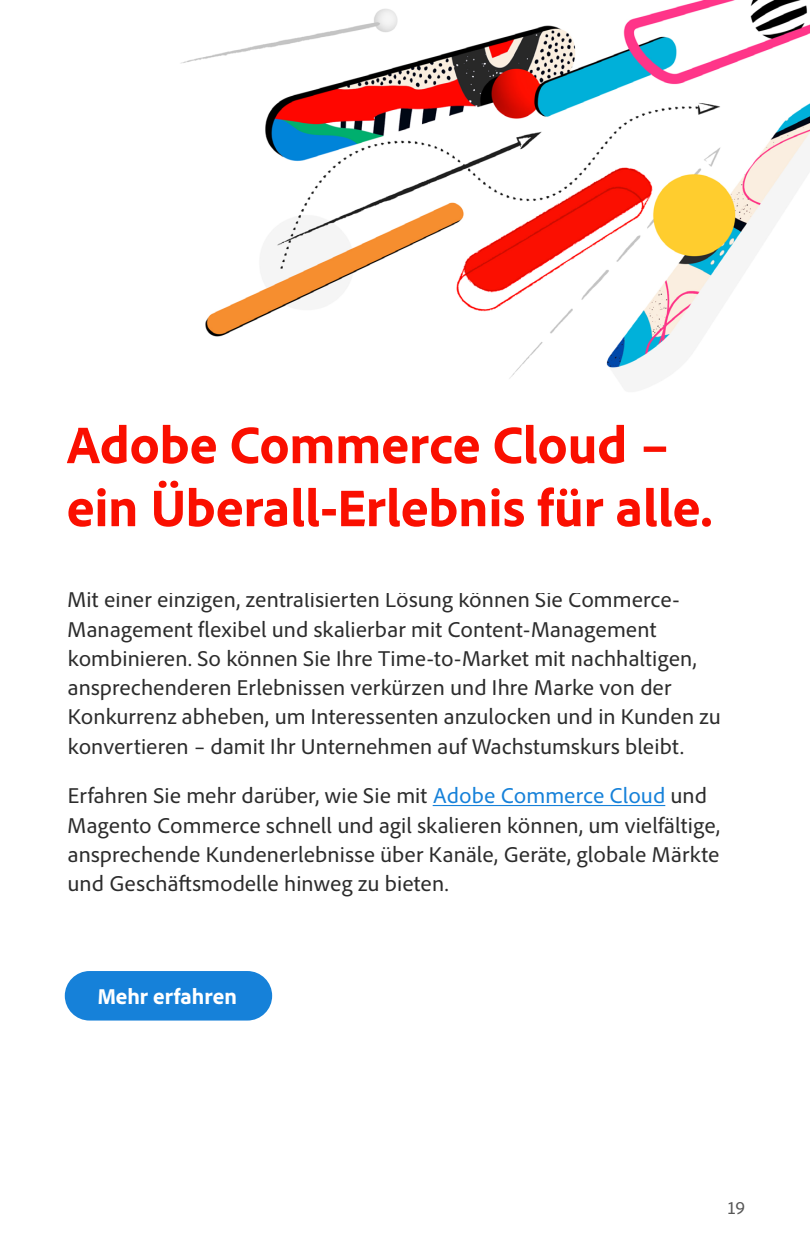
<style>
.page{position:relative;width:810px;height:1256px;background:#fff}
.page>*{position:absolute;margin:0;border:0;box-sizing:border-box;transform-origin:0 0}
.H1{font:800 54px/63px "Adobe Clean";color:#fa0f00}
.Body{font:22.5px/29.2px "Adobe Clean";color:#2c2c2c}
.CTA{font:800 22.5px "Adobe Clean";color:#fff}
.t1{font:18px "Adobe Clean";color:#2c2c2c}
.s1{color:#1681d9}
</style>
<div class="page">
<div style="left:65px;top:971px;width:207px;height:49px;background:#1681d9;border-radius:25px"></div>
<hr style="left:433px;top:805px;width:232px;height:1px;background:#1681d9">
<img style="left:180px;top:0;width:630px;height:387px">
<div style="left:168px;top:343px;width:256px;height:180px;background:#fff"></div>
<p class="H1" style="left:67px;top:411px;width:647px">Adobe Commerce Cloud – ein Überall-Erlebnis für alle.</p>
<p class="Body" style="left:67px;top:585px;width:655px">Mit einer einzigen, zentralisierten Lösung können Sie Commerce-Management flexibel und skalierbar mit Content-Management kombinieren. So können Sie Ihre Time-to-Market mit nachhaltigen, ansprechenderen Erlebnissen verkürzen und Ihre Marke von der Konkurrenz abheben, um Interessenten anzulocken und in Kunden zu konvertieren – damit Ihr Unternehmen auf Wachstumskurs bleibt.</p>
<p class="Body" style="left:67px;top:781px;width:655px">Erfahren Sie mehr darüber, wie Sie mit <span class="s1">Adobe Commerce Cloud</span> und Magento Commerce schnell und agil skalieren können, um vielfältige, ansprechende Kundenerlebnisse über Kanäle, Geräte, globale Märkte und Geschäftsmodelle hinweg zu bieten.</p>
<p class="CTA" style="left:97px;top:981px;width:141px">Mehr erfahren</p>
<p class="t1" style="left:726px;top:1197px;width:21px">19</p>
</div>
